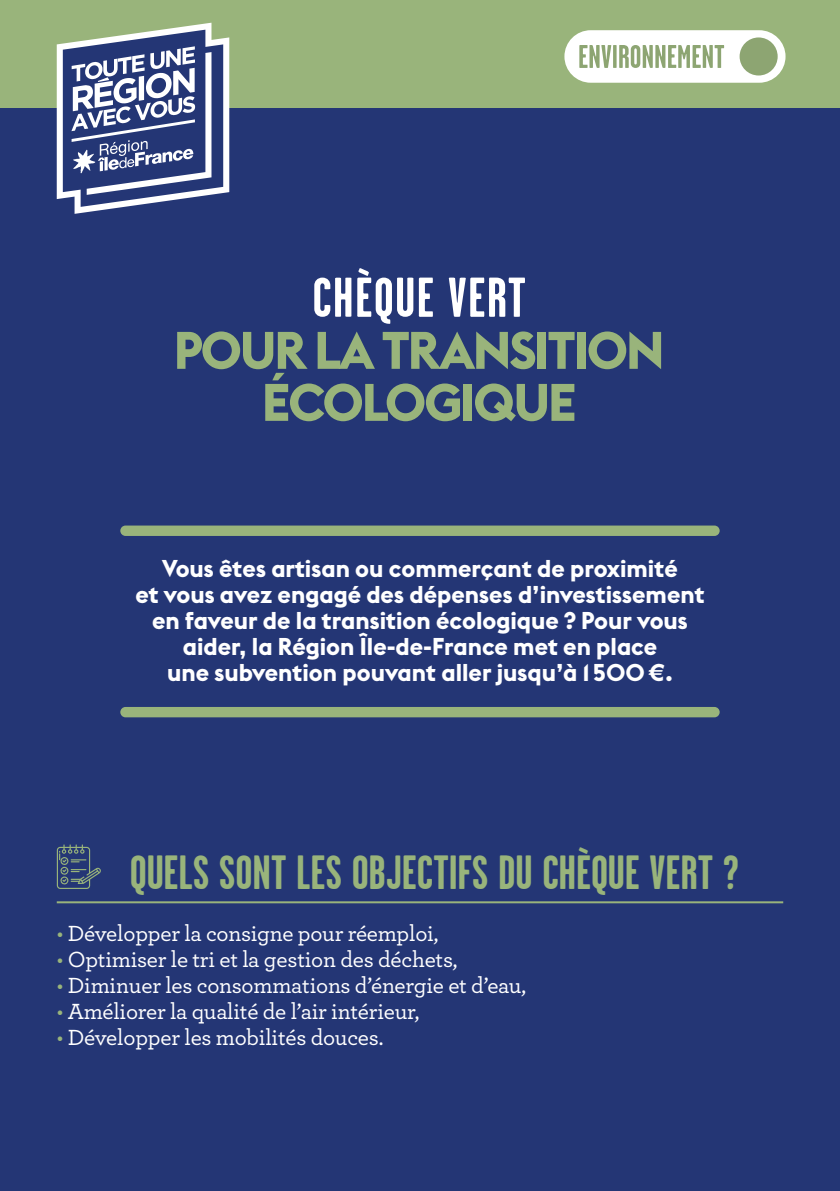
<style>
.page{position:relative;width:840px;height:1191px;background:#fff}
.page>*{position:absolute;margin:0;border:0;box-sizing:border-box;transform-origin:0 0}
.t1{font:700 56px "Garage Gothic";letter-spacing:.025em;color:#fff}
.t2{font:700 52px/52px "Euclid Flex";letter-spacing:-.04em;color:#99b47b;text-align:center}
.t3{font:700 48px "Garage Gothic";color:#99b47b}
.t4{font:700 24px/26px "Euclid Flex";color:#fff;text-align:center}
.t5{font:500 23px "Archer";letter-spacing:-.01em;color:#fff}
.s1{color:#99b47b}
</style>
<div class="page">
<div style="left:0;top:0;width:839px;height:1191px;background:#99b47b"></div>
<div style="left:0;top:109px;width:839px;height:1082px;background:#243675"></div>
<svg style="left:57px;top:844px;width:44px;height:45px"></svg>
<div style="left:120px;top:707px;width:599px;height:10px;background:#99b47b;border-radius:5px"></div>
<div style="left:120px;top:525px;width:599px;height:11px;background:#99b47b;border-radius:5px"></div>
<hr style="left:57px;top:901px;width:725px;height:2px;background:#99b47b">
<div style="left:564px;top:30px;width:221px;height:53px;background:#fff;border-radius:26px"></div>
<div style="left:739px;top:37px;width:38px;height:38px;background:#8da572;border-radius:50%"></div>
<svg style="left:579px;top:45px;width:144px;height:23px"></svg>
<svg style="left:57px;top:23px;width:172px;height:191px"></svg>
<h1 class="t1" style="left:312px;top:263px;width:215px">CHÈQUE VERT</h1>
<h2 class="t2" style="left:174px;top:325px;width:492px">POUR LA TRANSITION<br>ÉCOLOGIQUE</h2>
<p class="t4" style="left:135px;top:555px;width:570px">Vous êtes artisan ou commerçant de proximité<br>et vous avez engagé des dépenses d’investissement en faveur de la transition écologique ? Pour vous aider, la Région Île-de-France met en place<br>une subvention pouvant aller jusqu’à 1500€.</p>
<h3 class="t3" style="left:130px;top:843px;width:610px">QUELS SONT LES OBJECTIFS DU CHÈQUE VERT ?</h3>
<p class="t5" style="left:57px;top:916px;width:383px"><span class="s1">•</span> Développer la consigne pour réemploi,</p>
<p class="t5" style="left:57px;top:942px;width:402px"><span class="s1">•</span> Optimiser le tri et la gestion des déchets,</p>
<p class="t5" style="left:57px;top:968px;width:470px"><span class="s1">•</span> Diminuer les consommations d’énergie et d’eau,</p>
<p class="t5" style="left:57px;top:994px;width:364px"><span class="s1">•</span> Améliorer la qualité de l’air intérieur,</p>
<p class="t5" style="left:57px;top:1020px;width:328px"><span class="s1">•</span> Développer les mobilités douces.</p>
</div>
